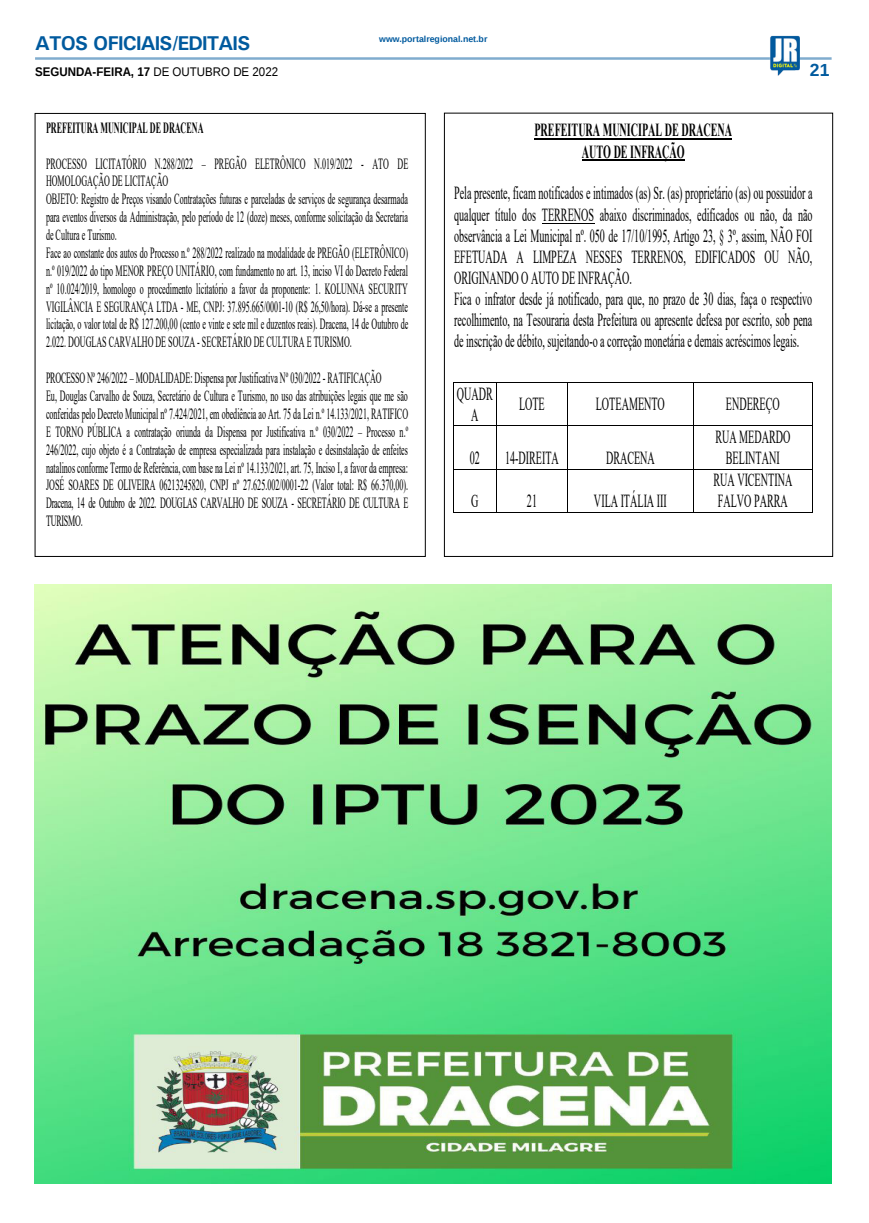
<style>
.page{position:relative;width:869px;height:1223px;background:#fff}
.page>*{position:absolute;margin:0;border:0;box-sizing:border-box;transform-origin:0 0}
.TITULO_PG{font:700 20px "Univers";letter-spacing:-.04em;color:#005a9e}
.t1{font:18.38px/21.1px "Times New Roman";color:#000;scale:.55 1}
.t2{font:700 18.38px/21.1px "Times New Roman";color:#000;text-align:center;scale:.55 1}
.TÍTULO{font:700 17.5px "Liberation Sans";color:#005a9e}
.t3{font:15.5px/17.9px "Times New Roman";color:#000;scale:.52 1}
.t4{font:700 15.5px "Times New Roman";color:#000;scale:.52 1}
.DATA_PG{font:700 12.5px "Liberation Sans";color:#000;scale:.92 1}
.DATA_PG-2{font:700 8.75px "Liberation Sans";color:#005a9e}
.s1{font-weight:400}
</style>
<div class="page">
<hr style="left:35px;top:57px;width:796px;height:3px;background:#005a9e">
<img style="left:769px;top:36px;width:30px;height:40px">
<img style="left:35px;top:585px;width:795px;height:598px">
<hr style="left:534px;top:138px;width:197px;height:2px;background:#000">
<hr style="left:581px;top:159px;width:103px;height:2px;background:#000">
<hr style="left:541px;top:223px;width:53px;height:1px;background:#000">
<hr style="left:453px;top:382px;width:43px;height:1px;background:#000">
<hr style="left:496px;top:382px;width:71px;height:1px;background:#000">
<hr style="left:567px;top:382px;width:125px;height:1px;background:#000">
<hr style="left:693px;top:382px;width:119px;height:1px;background:#000">
<hr style="left:453px;top:383px;width:1px;height:42px;background:#000">
<hr style="left:496px;top:383px;width:1px;height:42px;background:#000">
<hr style="left:567px;top:383px;width:1px;height:42px;background:#000">
<hr style="left:692px;top:383px;width:1px;height:42px;background:#000">
<hr style="left:812px;top:383px;width:1px;height:42px;background:#000">
<hr style="left:453px;top:425px;width:43px;height:1px;background:#000">
<hr style="left:496px;top:425px;width:71px;height:1px;background:#000">
<hr style="left:567px;top:425px;width:125px;height:1px;background:#000">
<hr style="left:693px;top:425px;width:119px;height:1px;background:#000">
<hr style="left:453px;top:426px;width:1px;height:42px;background:#000">
<hr style="left:496px;top:426px;width:1px;height:42px;background:#000">
<hr style="left:567px;top:426px;width:1px;height:42px;background:#000">
<hr style="left:692px;top:426px;width:1px;height:42px;background:#000">
<hr style="left:812px;top:426px;width:1px;height:42px;background:#000">
<hr style="left:453px;top:468px;width:43px;height:1px;background:#000">
<hr style="left:496px;top:468px;width:71px;height:1px;background:#000">
<hr style="left:567px;top:468px;width:125px;height:1px;background:#000">
<hr style="left:693px;top:468px;width:119px;height:1px;background:#000">
<hr style="left:453px;top:469px;width:1px;height:42px;background:#000">
<hr style="left:453px;top:511px;width:43px;height:1px;background:#000">
<hr style="left:496px;top:469px;width:1px;height:42px;background:#000">
<hr style="left:496px;top:511px;width:71px;height:1px;background:#000">
<hr style="left:567px;top:469px;width:1px;height:42px;background:#000">
<hr style="left:567px;top:511px;width:125px;height:1px;background:#000">
<hr style="left:692px;top:469px;width:1px;height:42px;background:#000">
<hr style="left:693px;top:511px;width:119px;height:1px;background:#000">
<hr style="left:812px;top:469px;width:1px;height:42px;background:#000">
<p class="TITULO_PG" style="left:35px;top:31px;width:217px">ATOS OFICIAIS/EDITAIS</p>
<p class="DATA_PG" style="left:35px;top:63px;width:265px">SEGUNDA-FEIRA, 17 <span class="s1">DE OUTUBRO DE 2022</span></p>
<p class="DATA_PG-2" style="left:379px;top:33px;width:110px">www.portalregional.net.br</p>
<p class="TÍTULO" style="left:809px;top:58px;width:21px">21</p>
<p class="t4" style="left:46px;top:117px;width:304px">PREFEITURA MUNICIPAL DE DRACENA</p>
<p class="t3" style="left:46px;top:154px;width:698px">PROCESSO LICITATÓRIO N.288/2022 – PREGÃO ELETRÔNICO N.019/2022 - ATO DE HOMOLOGAÇÃO DE LICITAÇÃO<br>OBJETO: Registro de Preços visando Contratações futuras e parceladas de serviços de segurança desarmada para eventos diversos da Administração, pelo período de 12 (doze) meses, conforme solicitação da Secretaria de Cultura e Turismo.<br>Face ao constante dos autos do Processo n.º 288/2022 realizado na modalidade de PREGÃO (ELETRÔNICO) n.º 019/2022 do tipo MENOR PREÇO UNITÁRIO, com fundamento no art. 13, inciso VI do Decreto Federal nº 10.024/2019, homologo o procedimento licitatório a favor da proponente: 1. KOLUNNA SECURITY VIGILÂNCIA E SEGURANÇA LTDA - ME, CNPJ: 37.895.665/0001-10 (R$ 26,50/hora). Dá-se a presente licitação, o valor total de R$ 127.200,00 (cento e vinte e sete mil e duzentos reais). Dracena, 14 de Outubro de 2.022. DOUGLAS CARVALHO DE SOUZA - SECRETÁRIO DE CULTURA E TURISMO.</p>
<p class="t3" style="left:46px;top:368px;width:698px">PROCESSO Nº 246/2022 – MODALIDADE: Dispensa por Justificativa Nº 030/2022 - RATIFICAÇÃO<br>Eu, Douglas Carvalho de Souza, Secretário de Cultura e Turismo, no uso das atribuições legais que me são conferidas pelo Decreto Municipal nº 7.424/2021, em obediência ao Art. 75 da Lei n.º 14.133/2021, RATIFICO E TORNO PÚBLICA a contratação oriunda da Dispensa por Justificativa n.º 030/2022 – Processo n.º 246/2022, cujo objeto é a Contratação de empresa especializada para instalação e desinstalação de enfeites natalinos conforme Termo de Referência, com base na Lei nº 14.133/2021, art. 75, Inciso I, a favor da empresa:<br>JOSÉ SOARES DE OLIVEIRA 06213245820, CNPJ nº 27.625.002/0001-22 (Valor total: R$ 66.370,00).<br>Dracena, 14 de Outubro de 2022. DOUGLAS CARVALHO DE SOUZA - SECRETÁRIO DE CULTURA E TURISMO.</p>
<p class="t2" style="left:534px;top:119px;width:360px">PREFEITURA MUNICIPAL DE DRACENA<br>AUTO DE INFRAÇÃO</p>
<p class="t1" style="left:454px;top:182px;width:653px">Pela presente, ficam notificados e intimados (as) Sr. (as) proprietário (as) ou possuidor a qualquer título dos TERRENOS abaixo discriminados, edificados ou não, da não observância a Lei Municipal nº. 050 de 17/10/1995, Artigo 23, § 3º, assim, NÃO FOI EFETUADA A LIMPEZA NESSES TERRENOS, EDIFICADOS OU NÃO, ORIGINANDO O AUTO DE INFRAÇÃO.<br>Fica o infrator desde já notificado, para que, no prazo de 30 dias, faça o respectivo recolhimento, na Tesouraria desta Prefeitura ou apresente defesa por escrito, sob pena de inscrição de débito, sujeitando-o a correção monetária e demais acréscimos legais.</p>
<p class="t1" style="left:456px;top:382px;width:67px;text-align:center">QUADR<br>A</p>
<p class="t1" style="left:519px;top:393px;width:48px">LOTE</p>
<p class="t1" style="left:595px;top:393px;width:127px">LOTEAMENTO</p>
<p class="t1" style="left:725px;top:393px;width:99px">ENDEREÇO</p>
<p class="t1" style="left:469px;top:447px;width:20px">02</p>
<p class="t1" style="left:505px;top:447px;width:99px">14-DIREITA</p>
<p class="t1" style="left:605px;top:447px;width:90px">DRACENA</p>
<p class="t1" style="left:715px;top:425px;width:138px;text-align:center">RUA MEDARDO<br>BELINTANI</p>
<p class="t1" style="left:471px;top:490px;width:15px">G</p>
<p class="t1" style="left:526px;top:490px;width:20px">21</p>
<p class="t1" style="left:593px;top:490px;width:134px">VILA ITÁLIA III</p>
<p class="t1" style="left:713px;top:468px;width:145px">RUA VICENTINA<br>FALVO PARRA</p>
</div>
